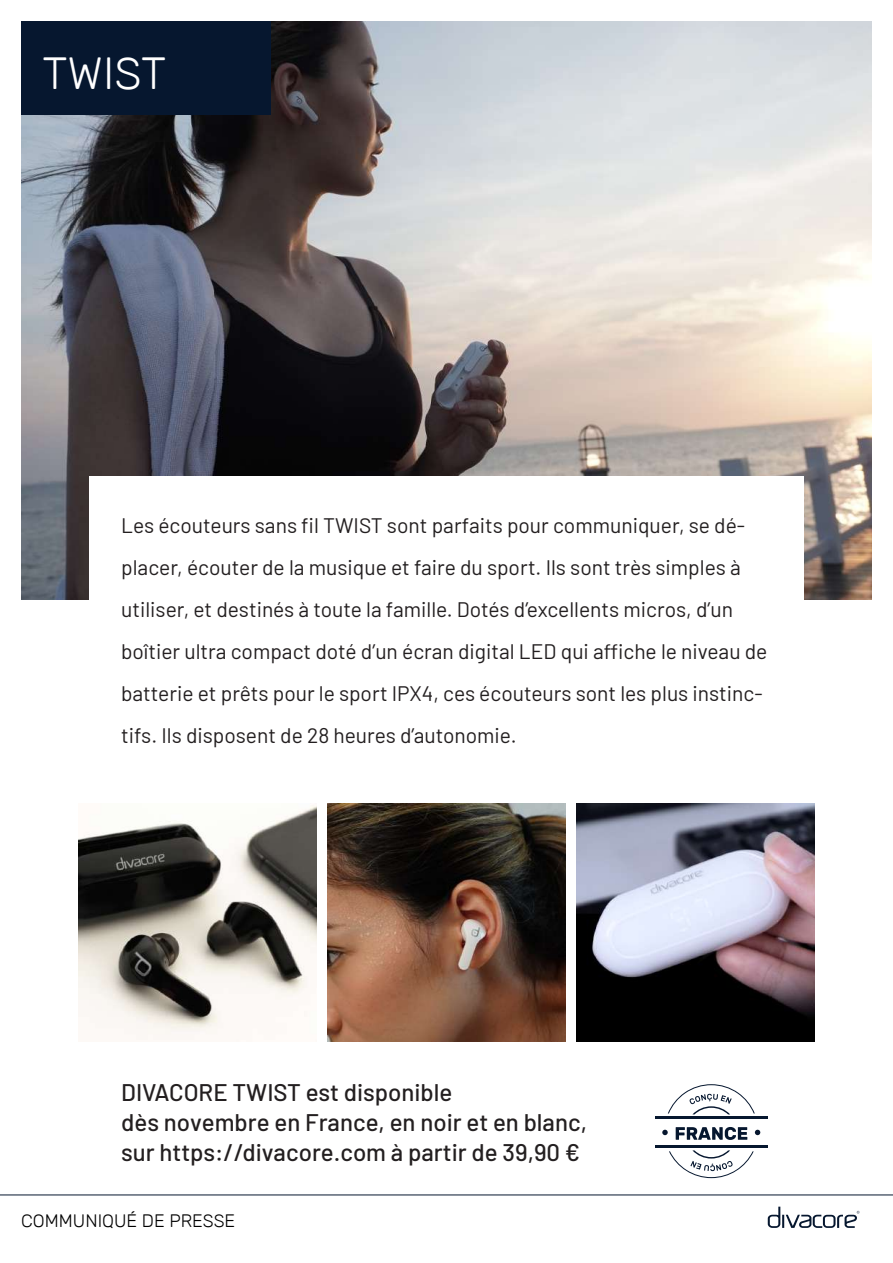
<style>
.page{position:relative;width:893px;height:1263px;background:#fff}
.page>*{position:absolute;margin:0;border:0;box-sizing:border-box;transform-origin:0 0}
.t1{font:300 45px "Rubik";color:#fff}
.t2{font:500 24px/30px "Barlow";color:#231f20}
.t3{font:21px/42px "Barlow";color:#231f20}
.t4{font:300 18px "Rubik";color:#000}
</style>
<div class="page">
<svg style="left:768px;top:1206px;width:91px;height:22px"></svg>
<hr style="left:0;top:1195px;width:893px;height:1px;background:#06172f">
<img style="left:21px;top:21px;width:851px;height:579px">
<div style="left:89px;top:476px;width:715px;height:598px;background:#fff"></div>
<div style="left:21px;top:21px;width:250px;height:94px;background:#06172f"></div>
<svg style="left:662px;top:1130px;width:6px;height:5px"></svg>
<svg style="left:755px;top:1130px;width:5px;height:5px"></svg>
<svg style="left:676px;top:1127px;width:71px;height:13px"></svg>
<hr style="left:655px;top:1146px;width:113px;height:2px;background:#06172f">
<hr style="left:655px;top:1117px;width:113px;height:2px;background:#06172f">
<svg style="left:668px;top:1084px;width:87px;height:30px"></svg>
<svg style="left:669px;top:1150px;width:85px;height:28px"></svg>
<img style="left:79px;top:805px;width:238px;height:235px">
<img style="left:327px;top:804px;width:239px;height:238px">
<img style="left:576px;top:804px;width:238px;height:238px">
<h1 class="t1" style="left:43px;top:49px;width:125px">TWIST</h1>
<p class="t3" style="left:121px;top:503px;width:648px">Les écouteurs sans fil TWIST sont parfaits pour communiquer, se dé&shy;placer, écouter de la musique et faire du sport. Ils sont très simples à utiliser, et destinés à toute la famille. Dotés d’excellents micros, d’un boîtier ultra compact doté d’un écran digital LED qui affiche le niveau de batterie et prêts pour le sport IPX4, ces écouteurs sont les plus instinc&shy;tifs. Ils disposent de 28 heures d’autonomie.</p>
<p class="t2" style="left:121px;top:1075px;width:467px">DIVACORE TWIST est disponible<br>dès novembre en France, en noir et en blanc, sur https://divacore.com à partir de 39,90 €</p>
<p class="t4" style="left:21px;top:1211px;width:216px">COMMUNIQUÉ DE PRESSE</p>
</div>
